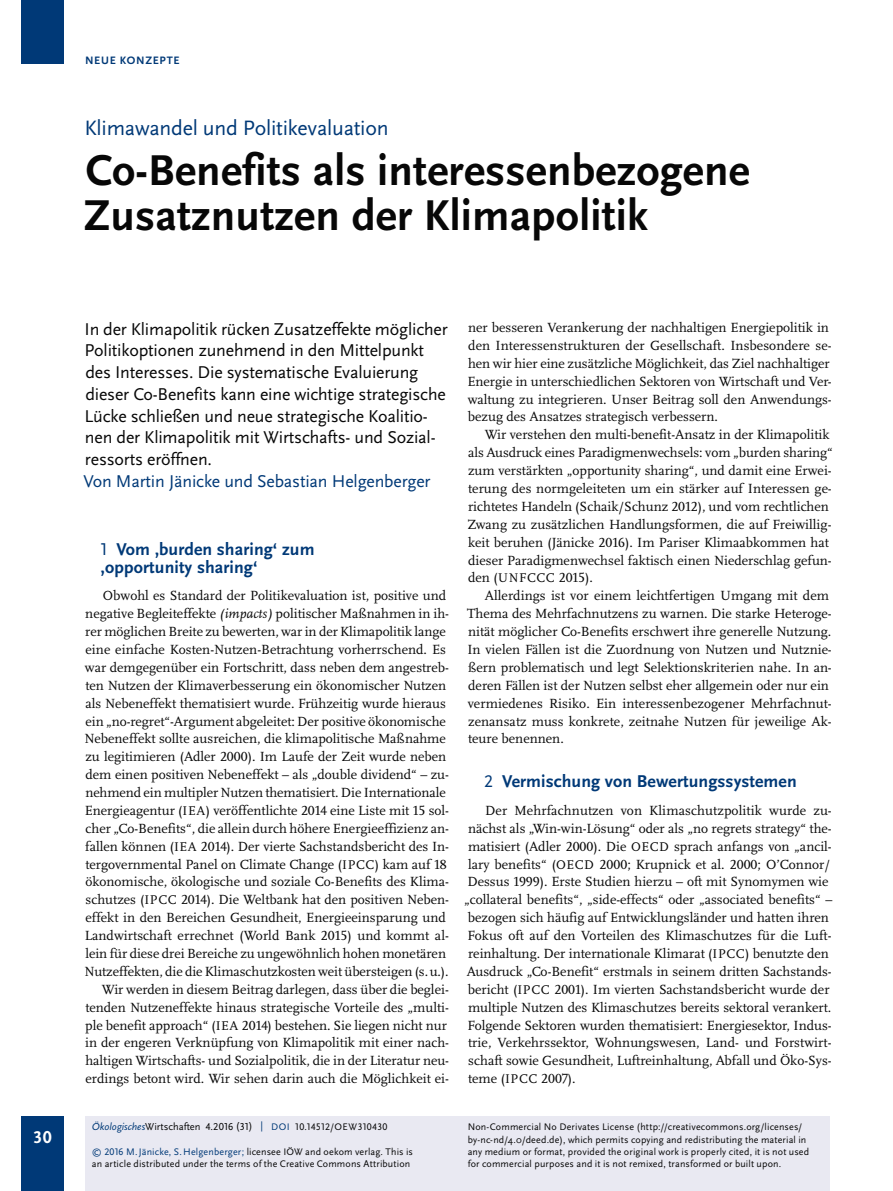
<style>
.page{position:relative;width:893px;height:1191px;background:#fff}
.page>*{position:absolute;margin:0;border:0;box-sizing:border-box;transform-origin:0 0}
.t1{font:700 45px/45px "Scala Sans Pro";letter-spacing:.005em;color:#070707}
.t2{font:21.75px "Scala Sans Pro";letter-spacing:-.01em;color:#003977}
.t3{font:17.85px/21.8px "Scala Sans Pro";letter-spacing:-.01em;color:#070707}
.t4{font:700 17.85px/17.9px "Scala Sans Pro";letter-spacing:.005em;color:#003977}
.t5{font:17.85px "Scala Sans Pro";letter-spacing:-.01em;color:#003977}
.t6{font:700 17.85px "Scala Sans Pro";color:#fff}
.t7{font:13.8px/17.9px "Scala Pro";color:#070707}
.t8{font:700 11.25px "Scala Sans Pro";letter-spacing:.065em;color:#003977}
.t9{font:10.5px "Scala Sans Pro";color:#070707}
.t10{font:10.05px/12.3px "Scala Sans Pro";letter-spacing:.015em;color:#070707}
.t11{font:10.05px "Scala Sans Pro";letter-spacing:.04em;color:#070707}
.s1{font-weight:400}
.s2{font-style:italic}
.s3{font-size:13.2px}
.s4{font-style:italic;color:#003977}
.s5{color:#003977}
.s6{font-size:10.05px;color:#003977}
.s7{font-size:10.05px}
</style>
<div class="page">
<div style="left:21px;top:1116px;width:43px;height:74px;background:#003977"></div>
<div style="left:21px;top:0;width:43px;height:64px;background:#003977"></div>
<div style="left:85px;top:1116px;width:744px;height:74px;background:#e9e9f2"></div>
<p class="t8" style="left:85px;top:56px;width:96px">NEUE KONZEPTE</p>
<h2 class="t2" style="left:84px;top:120px;width:306px">Klimawandel und Politikevaluation</h2>
<h1 class="t1" style="left:83px;top:151px;width:668px">Co-Benefits als interessenbezogene<br>Zusatznutzen der Klimapolitik</h1>
<p class="t6" style="left:33px;top:1130px;width:20px">30</p>
<p class="t3" style="left:85px;top:319px;width:365px">In der Klimapolitik rücken Zusatzeffekte mög licher Politikoptionen zunehmend in den Mittelpunkt des Interesses. Die systematische Evaluierung dieser Co-Benefits kann eine wichtige strategische Lücke schließen und neue strategische Koalitio&shy;nen der Klimapolitik mit Wirtschafts- und Sozial&shy;ressorts eröffnen.</p>
<p class="t5" style="left:84px;top:474px;width:348px">Von Martin Jänicke und Sebastian Helgenberger</p>
<p class="t4" style="left:101px;top:542px;width:215px"><span class="s1">1</span> Vom ‚burden sharing‘ zum ‚opportunity sharing‘</p>
<p class="t7" style="left:85px;top:588px;width:366px;text-align:right">Obwohl es Standard der Politikevaluation ist, positive und negative Begleiteffekte <span class="s2">(impacts)</span> politischer Maßnahmen in ih&shy;rer möglichen Breite zu bewerten, war in der Klimapolitik lange eine einfache Kosten-Nutzen-Betrachtung vorherrschend. Es war demgegenüber ein Fortschritt, dass neben dem angestreb&shy;ten Nutzen der Klimaverbesserung ein ökonomischer Nutzen als Nebeneffekt thematisiert wurde. Frühzeitig wurde hieraus ein „no-regret“-Argument abgeleitet: Der positive ökonomische Nebeneffekt sollte ausreichen, die klimapolitische Maßnahme zu legitimieren (Adler 2000). Im Laufe der Zeit wurde neben dem einen positiven Nebeneffekt – als „double dividend“ – zu&shy;nehmend ein multipler Nutzen thematisiert. Die Internationale Energieagentur (<span class="s3">IEA</span>) veröffentlichte 2014 eine Liste mit 15 sol&shy;cher „Co-Benefits“, die allein durch höhere Energieeffizienz an&shy;fallen können (<span class="s3">IEA</span> 2014). Der vierte Sachstandsbericht des In&shy;tergovernmental Panel on Climate Change (<span class="s3">IPCC</span>) kam auf 18 ökonomische, ökologische und soziale Co-Benefits des Klima&shy;schutzes (<span class="s3">IPCC</span> 2014). Die Weltbank hat den positiven Neben&shy;effekt in den Bereichen Gesundheit, Energieeinsparung und Landwirtschaft errechnet (World Bank 2015) und kommt al&shy;lein für diese drei Bereiche zu ungewöhnlich hohen monetären Nutzeffekten, die die Klimaschutzkosten weit übersteigen (s.u.).<br>Wir werden in diesem Beitrag darlegen, dass über die beglei&shy;tenden Nutzeneffekte hinaus strategische Vorteile des „multi&shy;ple benefit approach“ (<span class="s3">IEA</span> 2014) bestehen. Sie liegen nicht nur in der engeren Verknüpfung von Klimapolitik mit einer nach&shy;haltigen Wirtschafts- und Sozialpolitik, die in der Literatur neu&shy;erdings betont wird. Wir sehen darin auch die Möglichkeit ei-</p>
<p class="t9" style="left:92px;top:1122px;width:297px"><span class="s4">Ökologisches</span>Wirtschaften 4.2016 (31) <span class="s5">|</span> <span class="s6">DOI</span> <span class="s7">10.14512/OEW310430</span></p>
<p class="t10" style="left:92px;top:1146px;width:323px"><span class="s5">© 2016 M. Jänicke, S. Helgenberger;</span> licensee IÖW and oekom verlag. This is an article dis tributed under the terms of the Creative Commons Attribution</p>
<p class="t7" style="left:467px;top:319px;width:366px">ner besseren Verankerung der nachhaltigen Energiepolitik in den Interessenstrukturen der Gesellschaft. Insbesondere se&shy;hen wir hier eine zusätz liche Möglichkeit, das Ziel nachhaltiger Energie in unterschiedlichen Sektoren von Wirtschaft und Ver&shy;waltung zu integrieren. Unser Beitrag soll den Anwendungs&shy;bezug des Ansatzes strategisch verbessern.</p>
<p class="t7" style="left:467px;top:427px;width:367px;text-indent:17px">Wir verstehen den multi-benefit-Ansatz in der Klimapolitik als Ausdruck eines Paradigmenwechsels: vom „burden sharing“ zum verstärkten „opportunity sharing“, und damit eine Erwei&shy;terung des normgeleiteten um ein stärker auf Interessen ge&shy;richtetes Handeln (Schaik/Schunz 2012), und vom rechtlichen Zwang zu zusätzlichen Handlungsformen, die auf Freiwillig&shy;keit beruhen (Jänicke 2016). Im Pariser Klimaabkommen hat dieser Paradigmenwechsel faktisch einen Niederschlag gefun&shy;den (<span class="s3">UNFCCC</span> 2015).</p>
<p class="t7" style="left:467px;top:588px;width:366px;text-indent:17px">Allerdings ist vor einem leichtfertigen Umgang mit dem Thema des Mehrfachnutzens zu warnen. Die starke Heteroge&shy;nität möglicher Co-Benefits erschwert ihre generelle Nutzung.<br>In vielen Fällen ist die Zuordnung von Nutzen und Nutznie&shy;ßern problematisch und legt Selektionskriterien nahe. In an&shy;deren Fällen ist der Nutzen selbst eher allgemein oder nur ein vermiedenes Risiko. Ein interessenbezogener Mehrfachnut&shy;zenansatz muss konkrete, zeitnahe Nutzen für jeweilige Ak&shy;teure benennen.</p>
<p class="t4" style="left:484px;top:774px;width:314px"><span class="s1">2</span> Vermischung von Bewertungssystemen</p>
<p class="t7" style="left:485px;top:802px;width:348px">Der Mehrfachnutzen von Klimaschutzpolitik wurde zu-</p>
<p class="t7" style="left:468px;top:820px;width:365px">nächst als „Win-win-Lösung“ oder als „no regrets strategy“ the-</p>
<p class="t7" style="left:468px;top:838px;width:365px">matisiert (Adler 2000). Die <span class="s3">OECD</span> sprach anfangs von „ancil-</p>
<p class="t7" style="left:468px;top:856px;width:363px">lary benefits“ (<span class="s3">OECD</span> 2000; Krupnick et al. 2000; O’Connor/</p>
<p class="t7" style="left:467px;top:874px;width:363px">Dessus 1999). Erste Studien hierzu – oft mit Synomymen wie</p>
<p class="t7" style="left:464px;top:892px;width:370px">„collateral benefits“, „side-effects“ oder „associated benefits“ –</p>
<p class="t7" style="left:468px;top:909px;width:363px">bezogen sich häufig auf Entwicklungsländer und hatten ihren</p>
<p class="t7" style="left:467px;top:927px;width:366px">Fokus oft auf den Vorteilen des Klimaschutzes für die Luft-</p>
<p class="t7" style="left:468px;top:945px;width:362px">reinhaltung. Der internationale Klimarat (<span class="s3">IPCC</span>) benutzte den</p>
<p class="t7" style="left:467px;top:963px;width:366px">Ausdruck „Co-Benefit“ erstmals in seinem dritten Sachstands-</p>
<p class="t7" style="left:468px;top:981px;width:363px">bericht (<span class="s3">IPCC</span> 2001). Im vierten Sachstandsbericht wurde der</p>
<p class="t7" style="left:468px;top:999px;width:365px">multiple Nutzen des Klimaschutzes bereits sektoral verankert.</p>
<p class="t7" style="left:467px;top:1017px;width:366px">Folgende Sektoren wurden thematisiert: Energiesektor, Indus-</p>
<p class="t7" style="left:468px;top:1035px;width:365px">trie, Verkehrssektor, Wohnungswesen, Land- und Forstwirt-</p>
<p class="t7" style="left:468px;top:1052px;width:365px">schaft sowie Gesundheit, Luftreinhaltung, Abfall und Öko-Sys-</p>
<p class="t7" style="left:468px;top:1070px;width:109px">teme (<span class="s3">IPCC</span> 2007).</p>
<p class="t10" style="left:468px;top:1121px;width:343px">Non- Commercial No Derivates License (http://creativecommons.org/ licenses/ by-nc-nd/4.0/deed.de), which permits copying and redistributing the material in any medium or format, provided the original work is properly cited, it is not used for commercial purposes and it is not remixed, transformed or built upon.</p>
<p class="t11" style="left:713px;top:1135px;width:118px"><span class="s5">DOI</span> 10.14512/OEW310430</p>
</div>
